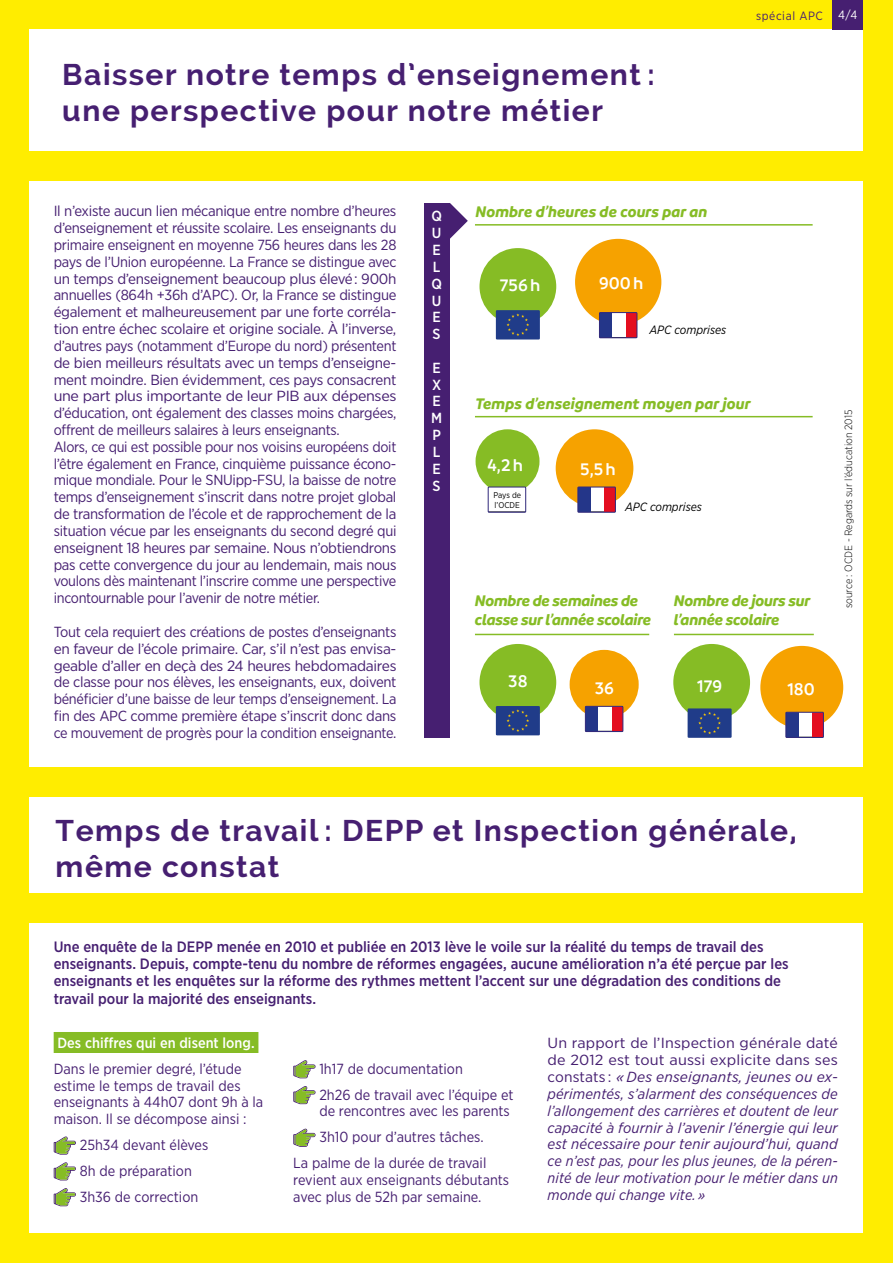
<style>
.page{position:relative;width:893px;height:1263px;background:#ffed00}
.page>*{position:absolute;margin:0;border:0;box-sizing:border-box;transform-origin:0 0}
.t1{font:700 30px/36px "Raleway";letter-spacing:.05em;color:#461f71}
.t2{font:600 18px "Branding";color:#fff}
.t3{font:italic 700 16.5px/18.9px "Branding";letter-spacing:-.02em;color:#86bc25}
.t4{font:italic 700 16.5px "Branding";color:#86bc25}
.t5{font:500 15px/17.2px "Gotham Narrow";color:#461f71}
.t6{font:14.7px/16.8px "Gotham Narrow";letter-spacing:-.02em;color:#461f71;scale:1.04 1}
.t7{font:italic 14.7px/16.8px "Gotham Narrow";letter-spacing:.01em;color:#461f71;text-align:justify;scale:1.08 1}
.t8{font:14.7px/16.8px "Gotham Narrow";letter-spacing:-.02em;color:#461f71;text-align:justify}
.t9{font:14.7px/16.8px "Gotham Narrow";color:#461f71}
.t10{font:500 14.7px/16.8px "Gotham Narrow";color:#fff;text-align:justify}
.t11{font:italic 12px "Gotham Narrow";color:#000}
.t12{font:12px "Gotham Narrow";letter-spacing:.05em;color:#461f71}
.t13{font:12px "Gotham Narrow";color:#fff}
.t14{font:300 10.5px "Gotham Narrow";color:#000}
.t15{font:8.4px/10.1px "Gotham Narrow";color:#000}
.s1{font-style:normal}
</style>
<div class="page">
<div style="left:30px;top:30px;width:833px;height:1203px;background:#fff"></div>
<div style="left:833px;top:0;width:30px;height:30px;background:#461f71"></div>
<div style="left:0;top:151px;width:893px;height:30px;background:#ffed00"></div>
<div style="left:0;top:767px;width:893px;height:29px;background:#ffed00"></div>
<div style="left:0;top:893px;width:893px;height:30px;background:#ffed00"></div>
<div style="left:54px;top:1032px;width:204px;height:21px;background:#86bc25"></div>
<svg style="left:54px;top:1136px;width:22px;height:19px"></svg>
<svg style="left:54px;top:1162px;width:22px;height:18px"></svg>
<svg style="left:54px;top:1188px;width:22px;height:18px"></svg>
<svg style="left:293px;top:1060px;width:23px;height:18px"></svg>
<svg style="left:293px;top:1086px;width:23px;height:18px"></svg>
<svg style="left:293px;top:1128px;width:23px;height:19px"></svg>
<hr style="left:475px;top:224px;width:338px;height:2px;background:#86bc25">
<div style="left:575px;top:239px;width:86px;height:86px;background:#f6a200;border-radius:50%"></div>
<svg style="left:612px;top:314px;width:14px;height:11px"></svg>
<div style="left:599px;top:313px;width:13px;height:24px;background:#243689"></div>
<div style="left:626px;top:313px;width:11px;height:24px;background:#e40e20"></div>
<div style="left:599px;top:312px;width:38px;height:26px;border:1px solid #30287b"></div>
<div style="left:476px;top:429px;width:63px;height:64px;background:#86bc25;border-radius:50%"></div>
<div style="left:556px;top:429px;width:77px;height:78px;background:#f6a200;border-radius:50%"></div>
<svg style="left:590px;top:489px;width:15px;height:22px"></svg>
<div style="left:578px;top:487px;width:12px;height:25px;background:#243689"></div>
<div style="left:605px;top:487px;width:10px;height:25px;background:#e40e20"></div>
<div style="left:578px;top:487px;width:38px;height:26px;border:1px solid #30287b"></div>
<hr style="left:475px;top:416px;width:338px;height:1px;background:#86bc25">
<svg style="left:493px;top:489px;width:29px;height:4px"></svg>
<div style="left:488px;top:487px;width:38px;height:26px;border:1px solid #30287b"></div>
<div style="left:479px;top:644px;width:77px;height:77px;background:#86bc25;border-radius:50%"></div>
<div style="left:479px;top:248px;width:77px;height:77px;background:#86bc25;border-radius:50%"></div>
<div style="left:570px;top:650px;width:69px;height:69px;background:#f6a200;border-radius:50%"></div>
<svg style="left:598px;top:708px;width:14px;height:11px"></svg>
<div style="left:585px;top:706px;width:13px;height:25px;background:#243689"></div>
<div style="left:612px;top:706px;width:11px;height:25px;background:#e40e20"></div>
<div style="left:585px;top:706px;width:38px;height:26px;border:1px solid #30287b"></div>
<hr style="left:475px;top:634px;width:174px;height:1px;background:#86bc25">
<div style="left:496px;top:706px;width:44px;height:29px;background:#203c89"></div>
<svg style="left:506px;top:709px;width:23px;height:23px"></svg>
<div style="left:496px;top:310px;width:44px;height:29px;background:#203c89"></div>
<svg style="left:506px;top:313px;width:23px;height:23px"></svg>
<hr style="left:674px;top:634px;width:140px;height:1px;background:#86bc25">
<div style="left:760px;top:646px;width:83px;height:83px;background:#f6a200;border-radius:50%"></div>
<svg style="left:798px;top:714px;width:15px;height:22px"></svg>
<div style="left:786px;top:712px;width:12px;height:25px;background:#243689"></div>
<div style="left:813px;top:712px;width:10px;height:25px;background:#e40e20"></div>
<div style="left:785px;top:712px;width:39px;height:26px;border:1px solid #30287b"></div>
<div style="left:673px;top:644px;width:77px;height:77px;background:#86bc25;border-radius:50%"></div>
<div style="left:688px;top:708px;width:44px;height:30px;background:#203c89"></div>
<svg style="left:698px;top:712px;width:23px;height:22px"></svg>
<div style="left:424px;top:203px;width:26px;height:535px;background:#461f71"></div>
<svg style="left:450px;top:203px;width:18px;height:36px"></svg>
<h1 class="t1" style="left:62px;top:57px;width:594px">Baisser notre temps d’enseignement : une perspective pour notre métier</h1>
<p class="t12" style="left:756px;top:8px;width:68px">spécial APC</p>
<p class="t13" style="left:838px;top:7px;width:21px">4/4</p>
<p class="t6" style="left:54px;top:202px;width:331px">Il n’existe aucun lien mécanique entre nombre d’heures d’enseignement et réussite scolaire. Les enseignants du primaire enseignent en moyenne 756 heures dans les 28 pays de l’Union européenne. La France se distingue avec un temps d’enseignement beaucoup plus élevé : 900h annuelles (864h +36h d’APC). Or, la France se distingue également et malheureusement par une forte corréla&shy;tion entre échec scolaire et origine sociale. À l’inverse, d’autres pays (notamment d’Europe du nord) présentent de bien meilleurs résultats avec un temps d’enseigne&shy;ment moindre. Bien évidemment, ces pays consacrent une part plus importante de leur PIB aux dépenses d’éducation, ont également des classes moins chargées, offrent de meilleurs salaires à leurs enseignants.<br>Alors, ce qui est possible pour nos voisins européens doit l’être également en France, cinquième puissance écono&shy;mique mondiale. Pour le SNUipp-FSU, la baisse de notre temps d’enseignement s’inscrit dans notre projet global de transformation de l’école et de rapprochement de la situation vécue par les enseignants du second degré qui enseignent 18 heures par semaine. Nous n’obtiendrons pas cette convergence du jour au lendemain, mais nous voulons dès maintenant l’inscrire comme une perspective incontournable pour l’avenir de notre métier.</p>
<p class="t8" style="left:54px;top:623px;width:344px">Tout cela requiert des créations de postes d’enseignants en faveur de l’école primaire. Car, s’il n’est pas envisa&shy;geable d’aller en deçà des 24 heures hebdomadaires de classe pour nos élèves, les enseignants, eux, doivent bénéficier d’une baisse de leur temps d’enseignement. La fin des APC comme première étape s’inscrit donc dans ce mouvement de progrès pour la condition enseignante.</p>
<p class="t10" style="left:431px;top:208px;width:12px">Q U E L Q U E S</p>
<p class="t10" style="left:431px;top:359px;width:13px">E X E M P L E S</p>
<p class="t4" style="left:476px;top:203px;width:233px">Nombre d’heures de cours par an</p>
<p class="t2" style="left:500px;top:276px;width:42px">756h</p>
<p class="t2" style="left:599px;top:273px;width:46px">900h</p>
<p class="t11" style="left:649px;top:323px;width:78px">APC comprises</p>
<p class="t4" style="left:476px;top:394px;width:277px">Temps d’enseignement moyen par jour</p>
<p class="t2" style="left:488px;top:455px;width:37px">4,2h</p>
<p class="t2" style="left:580px;top:459px;width:37px">5,5h</p>
<p class="t15" style="left:493px;top:490px;width:29px">Pays de l’OCDE</p>
<p class="t11" style="left:625px;top:500px;width:78px">APC comprises</p>
<p class="t3" style="left:475px;top:591px;width:178px">Nombre de semaines de classe sur l’année scolaire</p>
<p class="t3" style="left:674px;top:591px;width:138px">Nombre de jours sur l’année scolaire</p>
<p class="t2" style="left:508px;top:671px;width:21px">38</p>
<p class="t2" style="left:595px;top:678px;width:21px">36</p>
<p class="t2" style="left:697px;top:676px;width:26px">179</p>
<p class="t2" style="left:787px;top:679px;width:29px">180</p>
<p class="t14" style="left:842px;top:608px;width:200px;rotate:-90deg">source : OCDE - Regards sur l’éducation 2015</p>
<h1 class="t1" style="left:56px;top:813px;width:743px">Temps de travail : DEPP et Inspection générale, même constat</h1>
<p class="t5" style="left:54px;top:938px;width:737px">Une enquête de la DEPP menée en 2010 et publiée en 2013 lève le voile sur la réalité du temps de travail des enseignants. Depuis, compte-tenu du nombre de réformes engagées, aucune amélioration n’a été perçue par les enseignants et les enquêtes sur la réforme des rythmes mettent l’accent sur une dégradation des conditions de travail pour la majorité des enseignants.</p>
<p class="t10" style="left:57px;top:1035px;width:199px">Des chiffres qui en disent long.</p>
<p class="t9" style="left:54px;top:1060px;width:211px">Dans le premier degré, l’étude estime le temps de travail des enseignants à 44h07 dont 9h à la maison. Il se décompose ainsi :</p>
<p class="t9" style="left:80px;top:1132px;width:130px;line-height:25.8px">25h34 devant élèves<br>8h de préparation<br>3h36 de correction</p>
<p class="t7" style="left:548px;top:1035px;width:270px"><span class="s1">Un rapport de l’Inspection générale daté de 2012 est tout aussi explicite dans ses constats :</span> « Des enseignants, jeunes ou ex&shy;périmentés, s’alarment des conséquences de l’allongement des carrières et doutent de leur capacité à fournir à l’avenir l’énergie qui leur est nécessaire pour tenir aujourd’hui, quand ce n’est pas, pour les plus jeunes, de la péren&shy;nité de leur motivation pour le métier dans un monde qui change vite. »</p>
<p class="t9" style="left:319px;top:1055px;width:196px;line-height:25.8px">1h17 de documentation<br>2h26 de travail avec l’équipe et</p>
<p class="t9" style="left:319px;top:1102px;width:192px">de rencontres avec les parents</p>
<p class="t9" style="left:319px;top:1128px;width:166px">3h10 pour d’autres tâches.</p>
<p class="t9" style="left:293px;top:1154px;width:195px">La palme de la durée de travail</p>
<p class="t9" style="left:293px;top:1171px;width:217px">revient aux enseignants débutants avec plus de 52h par semaine.</p>
</div>
